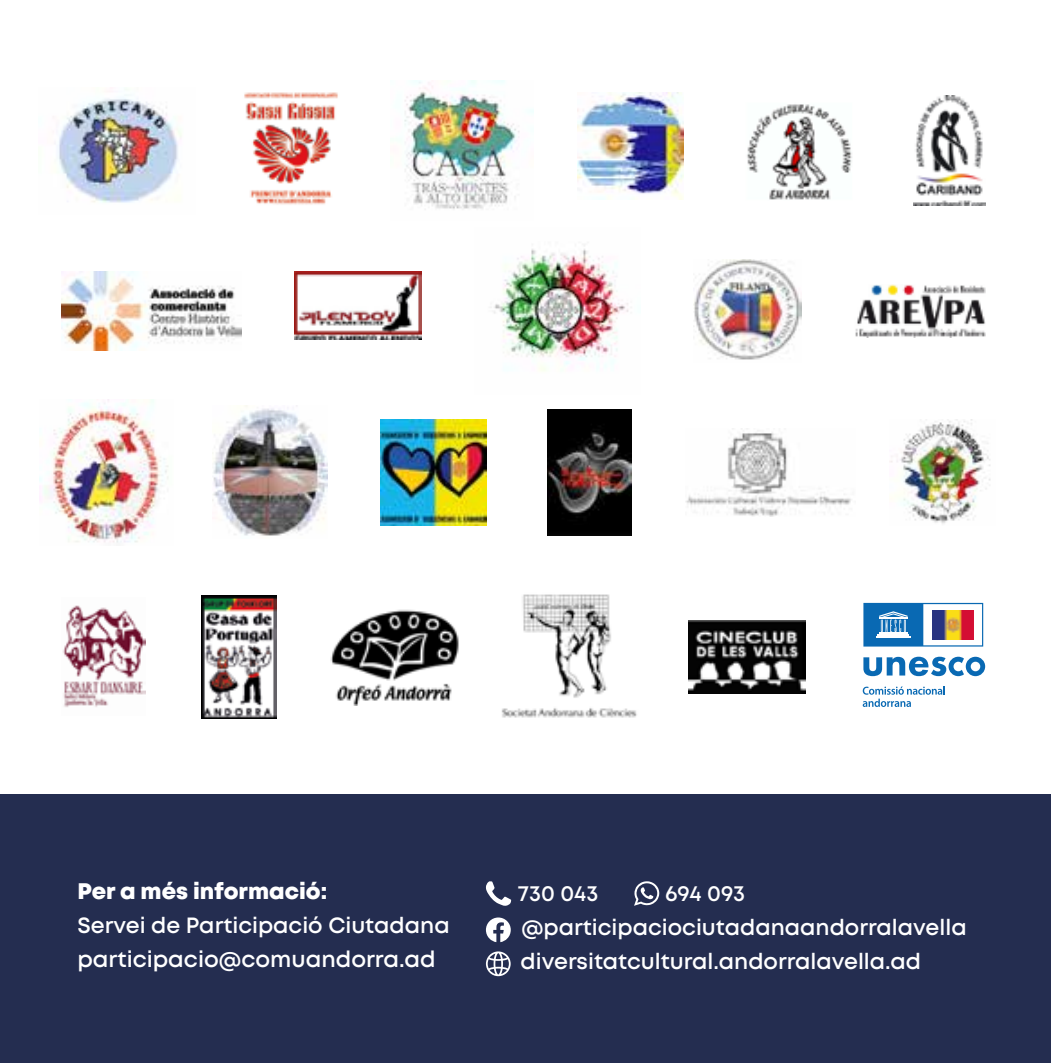
<style>
.page{position:relative;width:1051px;height:1063px;background:#fff}
.page>*{position:absolute;margin:0;border:0;box-sizing:border-box;transform-origin:0 0}
.t1{font:600 22.5px "Mont";color:#fff}
.t2{font:800 22.5px "Mont";color:#fff}
.t3{font:600 22px/34.2px "Mont";color:#fff}
</style>
<div class="page">
<div style="left:0;top:794px;width:1051px;height:268px;background:#242d50"></div>
<svg style="left:634px;top:881px;width:25px;height:24px"></svg>
<svg style="left:486px;top:881px;width:25px;height:24px"></svg>
<svg style="left:486px;top:917px;width:25px;height:25px"></svg>
<svg style="left:486px;top:951px;width:24px;height:25px"></svg>
<img style="left:58px;top:94px;width:124px;height:109px">
<img style="left:244px;top:92px;width:94px;height:113px">
<img style="left:404px;top:81px;width:130px;height:128px">
<img style="left:747px;top:104px;width:105px;height:96px">
<img style="left:914px;top:96px;width:71px;height:110px">
<img style="left:62px;top:271px;width:179px;height:79px">
<img style="left:294px;top:271px;width:127px;height:68px">
<img style="left:490px;top:244px;width:139px;height:127px">
<img style="left:693px;top:259px;width:108px;height:101px">
<img style="left:855px;top:284px;width:130px;height:53px">
<img style="left:40px;top:399px;width:129px;height:144px">
<img style="left:212px;top:406px;width:115px;height:130px">
<img style="left:380px;top:419px;width:106px;height:106px">
<img style="left:547px;top:409px;width:84px;height:126px">
<img style="left:686px;top:428px;width:165px;height:88px">
<img style="left:890px;top:419px;width:101px;height:105px">
<img style="left:62px;top:605px;width:83px;height:103px">
<img style="left:202px;top:595px;width:74px;height:123px">
<img style="left:330px;top:609px;width:129px;height:96px">
<img style="left:501px;top:594px;width:136px;height:124px">
<img style="left:688px;top:620px;width:117px;height:73px">
<svg style="left:863px;top:603px;width:120px;height:43px"></svg>
<svg style="left:862px;top:686px;width:82px;height:21px"></svg>
<svg style="left:940px;top:609px;width:27px;height:31px"></svg>
<svg style="left:863px;top:656px;width:122px;height:20px"></svg>
<img style="left:932px;top:610px;width:41px;height:29px">
<img style="left:577px;top:93px;width:106px;height:107px">
<p class="t2" style="left:77px;top:876px;width:251px">Per a més informació:</p>
<p class="t3" style="left:77px;top:907px;width:374px">Servei de Participació Ciutadana</p>
<p class="t1" style="left:77px;top:944px;width:360px">participacio@comuandorra.ad</p>
<p class="t3" style="left:518px;top:875px;width:82px">730 043</p>
<p class="t3" style="left:520px;top:875px;width:447px;text-indent:144px">694 093 @participaciociutadanaandorralavella diversitatcultural.andorralavella.ad</p>
</div>
